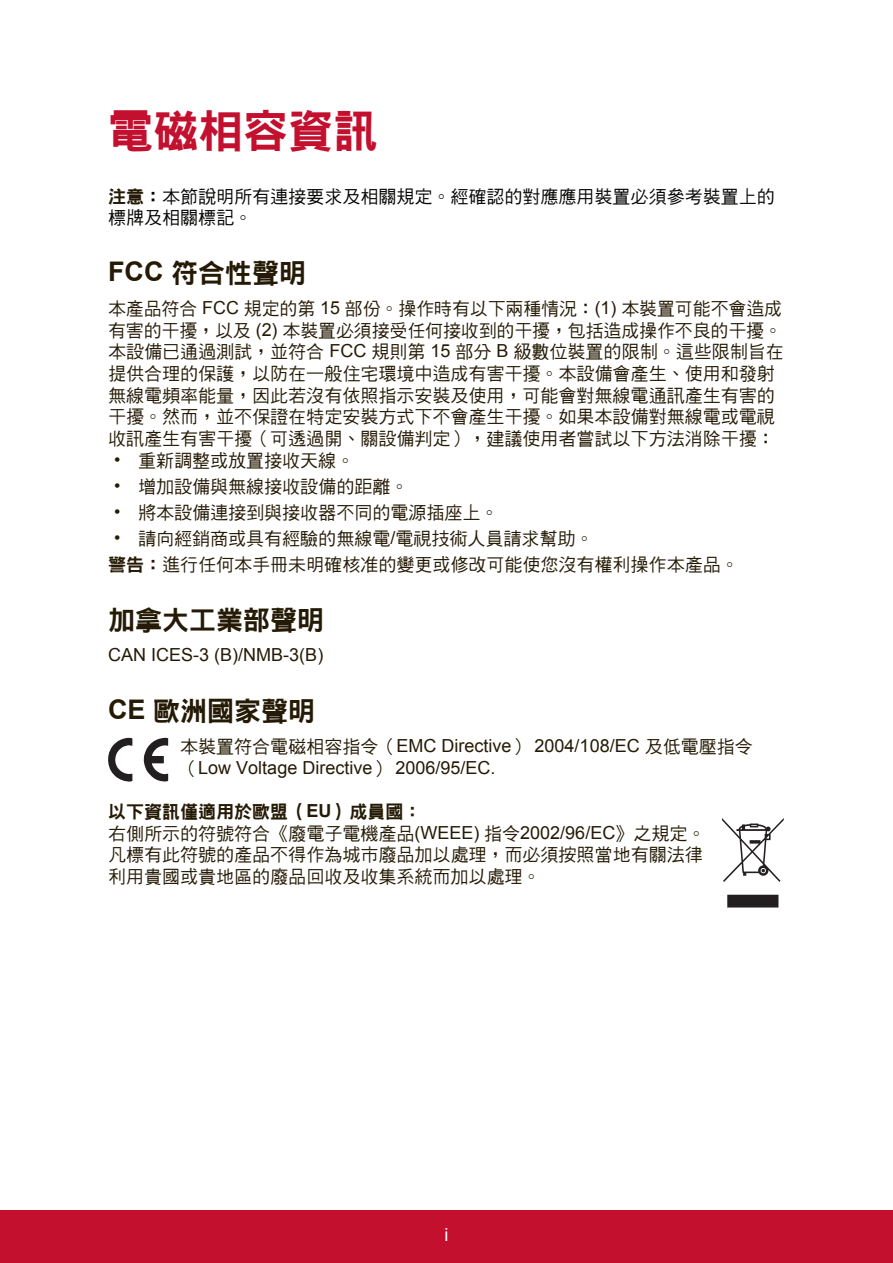
<style>
.page{position:relative;width:893px;height:1263px;background:#fff}
.page>*{position:absolute;margin:0;border:0;box-sizing:border-box;transform-origin:0 0}
.t1{font:45px "DFN Hei W9 WIN BF";color:#c3102f}
.t2{font:27px "DFN Hei W9 WIN BF";color:#251a05}
.t3{font:18px/21.6px "DF Hei Md HK BF";color:#251a05}
.t4{font:18px/21.6px "Arial";color:#251a05}
.t5{font:18px/21.6px "DF Hei Md HK BF";color:#040503}
.t6{font:18px "DFN Hei W9 WIN BF";color:#251a05}
.t7{font:18px "Arial";color:#fff}
.s1{font-family:"DFN Hei W9 WIN BF";color:#251a05}
.s2{font-family:"DFN Hei W9 WIN BF"}
.s3{font-family:"Arial";font-weight:700}
.s4{font-family:"Arial"}
.s5{font-family:"DF Hei Md HK BF"}
</style>
<div class="page">
<div style="left:0;top:1210px;width:892px;height:53px;background:#c3102f"></div>
<svg style="left:108px;top:738px;width:24px;height:43px"></svg>
<svg style="left:143px;top:738px;width:25px;height:43px"></svg>
<svg style="left:727px;top:894px;width:51px;height:13px"></svg>
<svg style="left:722px;top:818px;width:61px;height:64px"></svg>
<h1 class="t1" style="left:108px;top:108px;width:271px">電磁相容資訊</h1>
<p class="t5" style="left:108px;top:185px;width:667px"><span class="s1">注意</span><span class="s2">：</span>本節說明所有連接要求及相關規定。經確認的對應應用裝置必須參考裝置上的標牌及相關標記。</p>
<h2 class="t2" style="left:108px;top:259px;width:199px"><span class="s3">FCC</span> 符合性聲明</h2>
<p class="t3" style="left:108px;top:298px;width:677px">本產品符合 <span class="s4">FCC</span> 規定的第 <span class="s4">15</span> 部份。操作時有以下兩種情況：<span class="s4">(1)</span> 本裝置可能不會造成有害的干擾，以及 <span class="s4">(2)</span> 本裝置必須接受任何接收到的干擾，包括造成操作不良的干擾。本設備已通過測試，並符合 <span class="s4">FCC</span> 規則第 <span class="s4">15</span> 部分 <span class="s4">B</span> 級數位裝置的限制。這些限制旨在提供合理的保護，以防在一般住宅環境中造成有害干擾。本設備會產生、使用和發射無線電頻率能量，因此若沒有依照指示安裝及使用，可能會對無線電通訊產生有害的干擾。然而，並不保證在特定安裝方式下不會產生干擾。如果本設備對無線電或電視收訊產生有害干擾（可透過開、關設備判定），建議使用者嘗試以下方法消除干擾：</p>
<p class="t3" style="left:114px;top:449px;width:241px"><span class="s4">•</span> 重新調整或放置接收天線。</p>
<p class="t3" style="left:114px;top:475px;width:295px"><span class="s4">•</span> 增加設備與無線接收設備的距離。</p>
<p class="t3" style="left:114px;top:501px;width:385px"><span class="s4">•</span> 將本設備連接到與接收器不同的電源插座上。</p>
<p class="t3" style="left:108px;top:525px;width:632px;line-height:26.1px;text-indent:6px"><span class="s4">•</span> 請向經銷商或具有經驗的無線電<span class="s4">/</span>電視技術人員請求幫助。<br><span class="s2">警告：</span>進行任何本手冊未明確核准的變更或修改可能使您沒有權利操作本產品。</p>
<h2 class="t2" style="left:108px;top:606px;width:217px">加拿大工業部聲明</h2>
<p class="t4" style="left:108px;top:644px;width:217px">CAN ICES-3 (B)/NMB-3(B)</p>
<h2 class="t2" style="left:108px;top:697px;width:209px"><span class="s3">CE</span> 歐洲國家聲明</h2>
<p class="t4" style="left:180px;top:735px;width:574px"><span class="s5">本裝置符合電磁相容指令（</span>EMC Directive<span class="s5">）</span> 2004/108/EC <span class="s5">及低電壓指令（</span>Low Voltage Directive<span class="s5">）</span> 2006/95/EC.</p>
<p class="t6" style="left:108px;top:802px;width:315px">以下資訊僅適用於歐盟（<span class="s3">EU</span>）成員國：</p>
<p class="t3" style="left:108px;top:822px;width:598px">右側所示的符號符合《廢電子電機產品<span class="s4">(WEEE)</span> 指令<span class="s4">2002/96/EC</span>》之規定。凡標有此符號的產品不得作為城市廢品加以處理，而必須按照當地有關法律利用貴國或貴地區的廢品回收及收集系統而加以處理。</p>
<p class="t7" style="left:444px;top:1223px;width:5px">i</p>
</div>
